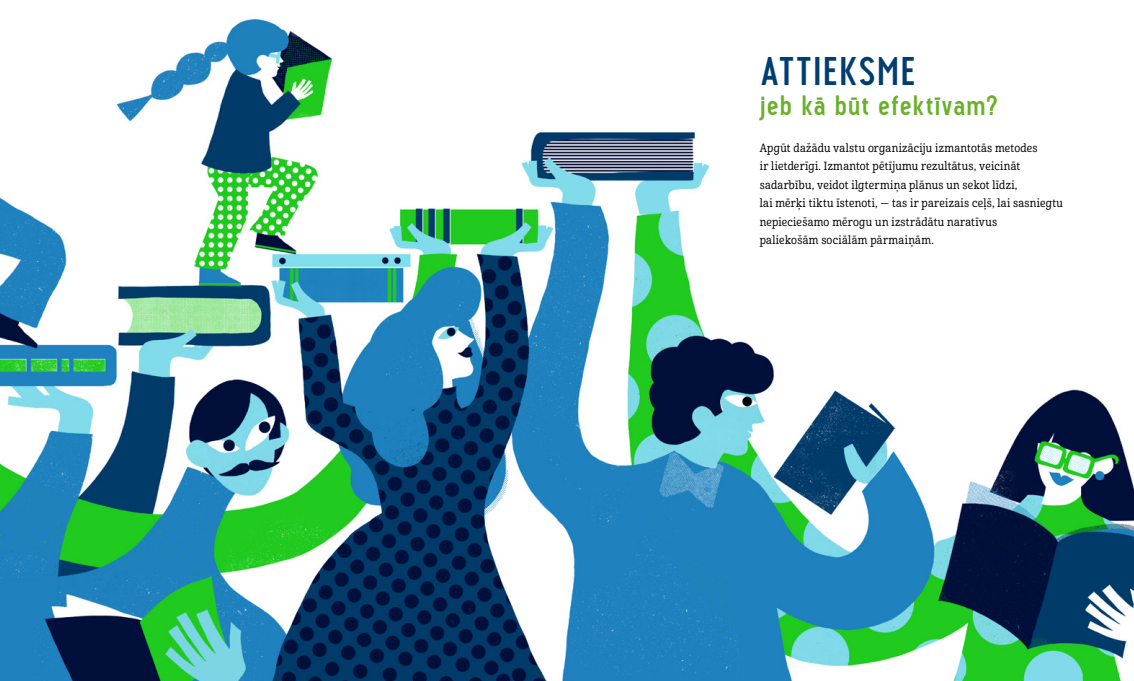
<style>
.page{position:relative;width:1134px;height:681px;background:#fff}
.page>*{position:absolute;margin:0;border:0;box-sizing:border-box;transform-origin:0 0}
.t1{font:700 40px "Pekora";letter-spacing:.01em;color:#003e6f}
.t2{font:700 28px "Pekora";letter-spacing:.02em;color:#69b12a}
.t3{font:11.5px/18.5px "Cabrito Con Med";letter-spacing:.025em;color:#000}
</style>
<div class="page">
<img style="left:0;top:19px;width:1134px;height:661px">
<h1 class="t1" style="left:760px;top:49px;width:158px">ATTIEKSME</h1>
<h2 class="t2" style="left:760px;top:89px;width:240px">jeb kā būt efektīvam?</h2>
<p class="t3" style="left:760px;top:139px;width:305px">Apgūt dažādu valstu organizāciju izmantotās metodes<br>ir lietderīgi. Izmantot pētījumu rezultātus, veicināt sadarbību, veidot ilgtermiņa plānus un sekot līdzi,<br>lai mērķi tiktu īstenoti, — tas ir pareizais ceļš, lai sasniegtu nepieciešamo mērogu un izstrādātu naratīvus<br>paliekošām sociālām pārmaiņām.</p>
</div>
